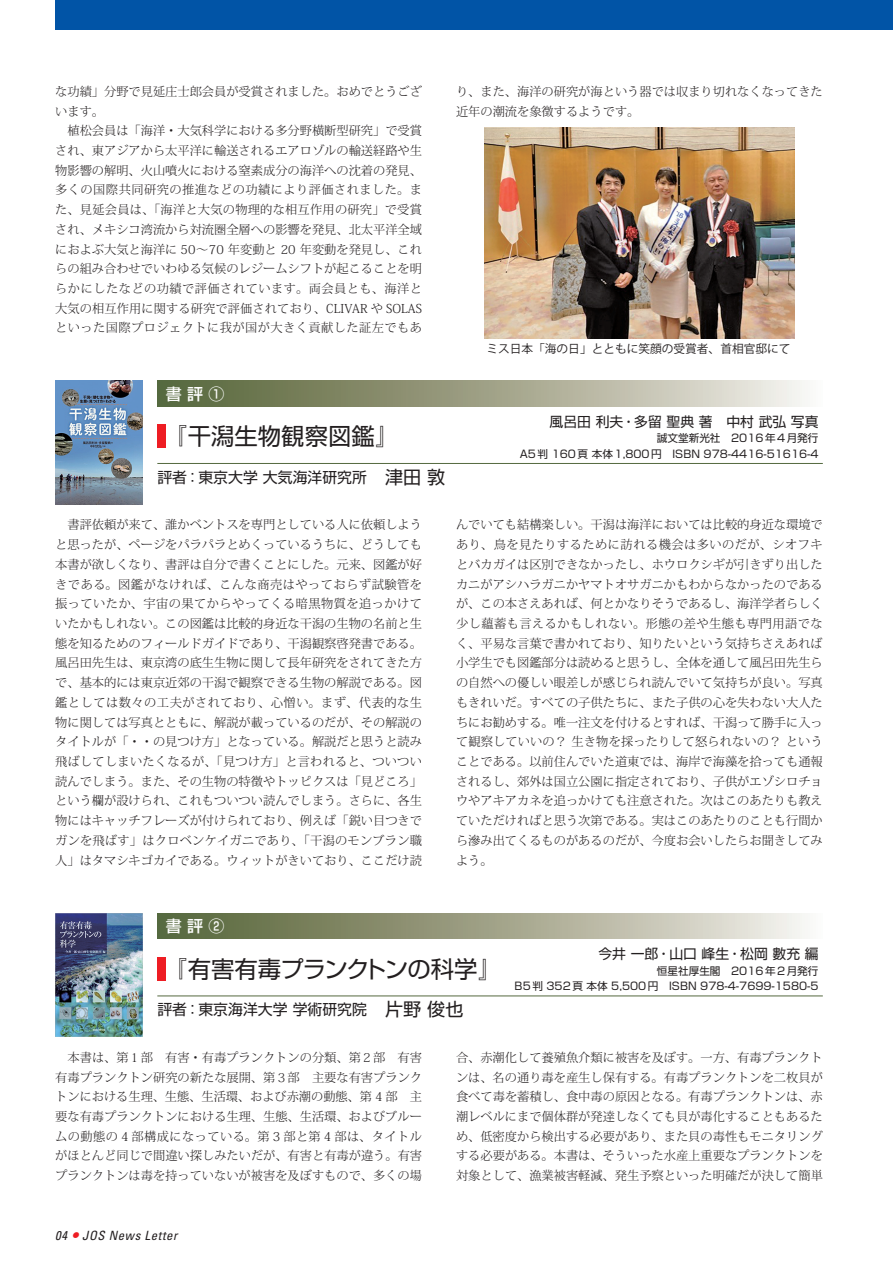
<style>
.page{position:relative;width:893px;height:1263px;background:#fff}
.page>*{position:absolute;margin:0;border:0;box-sizing:border-box;transform-origin:0 0}
.t1{font:23.4px "Shin Go Pro";letter-spacing:-.035em;color:#231f20}
.t2{font:23.4px "Shin Go Pro";color:#231f20}
.t3{font:500 15.9px "Shin Go Pro";color:#fff}
.t4{font:14.85px "Shin Go Pro";color:#231f20}
.t5{font:13.8px "Shin Go Pro";color:#231f20}
.t6{font:italic condensed 12.75px "Univers";letter-spacing:.05em;color:#231f20}
.t7{font:300 12.15px/19.6px "Koz Min Pro";color:#231f20;text-align:justify}
.t8{font:11.7px "Koz Go Pro";color:#231f20}
.t9{font:10.65px/15.5px "Shin Go Pro";color:#231f20;text-align:right}
.s1{font-size:18px}
.s2{font-size:19.2px;color:#ee1d23}
</style>
<div class="page">
<div style="left:55px;top:0;width:838px;height:30px;background:#0154a6"></div>
<hr style="left:157px;top:463px;width:666px;height:1px;background:#54693f">
<div style="left:157px;top:424px;width:9px;height:24px;background:#ee1d23"></div>
<img style="left:485px;top:128px;width:309px;height:210px">
<hr style="left:157px;top:995px;width:666px;height:1px;background:#54693f">
<div style="left:157px;top:957px;width:9px;height:23px;background:#ee1d23"></div>
<svg style="left:157px;top:381px;width:648px;height:25px;background:#a0a48a"></svg>
<svg style="left:157px;top:913px;width:648px;height:26px;background:#a0a48a"></svg>
<img style="left:55px;top:381px;width:87px;height:124px">
<img style="left:55px;top:913px;width:87px;height:123px">
<p class="t7" style="left:55px;top:81px;width:368px">な功績」分野で見延庄士郎会員が受賞されました。おめでとうございます。</p>
<p class="t7" style="left:55px;top:121px;width:368px;text-indent:12px">植松会員は「海洋・大気科学における多分野横断型研究」で受賞され、東アジアから太平洋に輸送されるエアロゾルの輸送経路や生物影響の解明、火山噴火における窒素成分の海洋への沈着の発見、多くの国際共同研究の推進などの功績により評価されました。また、見延会員は、「海洋と大気の物理的な相互作用の研究」で受賞され、メキシコ湾流から対流圏全層への影響を発見、北太平洋全域におよぶ大気と海洋に 50～70 年変動と 20 年変動を発見し、これらの組み合わせでいわゆる気候のレジームシフトが起こることを明らかにしたなどの功績で評価されています。両会員とも、海洋と大気の相互作用に関する研究で評価されており、CLIVAR や SOLASといった国際プロジェクトに我が国が大きく貢献した証左でもあ</p>
<p class="t7" style="left:456px;top:81px;width:368px">り、また、海洋の研究が海という器では収まり切れなくなってきた近年の潮流を象徴するようです。</p>
<p class="t8" style="left:486px;top:341px;width:306px">ミス日本「海の日」とともに笑顔の受賞者、首相官邸にて</p>
<h2 class="t3" style="left:166px;top:381px;width:60px">書 評 ①</h2>
<h1 class="t2" style="left:163px;top:417px;width:237px">『干潟生物観察図鑑』</h1>
<p class="t4" style="left:157px;top:465px;width:290px">評者：東京大学大気海洋研究所<span class="s1">　津田敦</span></p>
<p class="t5" style="left:550px;top:410px;width:270px">風呂田利夫・多留聖典著　中村武弘写真</p>
<p class="t9" style="left:520px;top:429px;width:300px">誠文堂新光社　2016年4月発行<br>A5判 160頁本体1,800円　ISBN 978-4416-51616-4</p>
<p class="t7" style="left:55px;top:515px;width:368px;text-indent:12px">書評依頼が来て、誰かベントスを専門としている人に依頼しようと思ったが、ページをパラパラとめくっているうちに、どうしても本書が欲しくなり、書評は自分で書くことにした。元来、図鑑が好きである。図鑑がなければ、こんな商売はやっておらず試験管を振っていたか、宇宙の果てからやってくる暗黒物質を追っかけていたかもしれない。この図鑑は比較的身近な干潟の生物の名前と生態を知るためのフィールドガイドであり、干潟観察啓発書である。風呂田先生は、東京湾の底生生物に関して長年研究をされてきた方で、基本的には東京近郊の干潟で観察できる生物の解説である。図鑑としては数々の工夫がされており、心憎い。まず、代表的な生物に関しては写真とともに、解説が載っているのだが、その解説のタイトルが「・・の見つけ方」となっている。解説だと思うと読み飛ばしてしまいたくなるが、「見つけ方」と言われると、ついつい読んでしまう。また、その生物の特徴やトッピクスは「見どころ」という欄が設けられ、これもついつい読んでしまう。さらに、各生物にはキャッチフレーズが付けられており、例えば「鋭い目つきでガンを飛ばす」はクロベンケイガニであり、「干潟のモンブラン職人」はタマシキゴカイである。ウィットがきいており、ここだけ読</p>
<p class="t7" style="left:456px;top:515px;width:368px">んでいても結構楽しい。干潟は海洋においては比較的身近な環境であり、鳥を見たりするために訪れる機会は多いのだが、シオフキとバカガイは区別できなかったし、ホウロクシギが引きずり出したカニがアシハラガニかヤマトオサガニかもわからなかったのであるが、この本さえあれば、何とかなりそうであるし、海洋学者らしく少し蘊蓄も言えるかもしれない。形態の差や生態も専門用語でなく、平易な言葉で書かれており、知りたいという気持ちさえあれば小学生でも図鑑部分は読めると思うし、全体を通して風呂田先生らの自然への優しい眼差しが感じられ読んでいて気持ちが良い。写真もきれいだ。すべての子供たちに、また子供の心を失わない大人たちにお勧めする。唯一注文を付けるとすれば、干潟って勝手に入って観察していいの？ 生き物を採ったりして怒られないの？ ということである。以前住んでいた道東では、海岸で海藻を拾っても通報されるし、郊外は国立公園に指定されており、子供がエゾシロチョウやアキアカネを追っかけても注意された。次はこのあたりも教えていただければと思う次第である。実はこのあたりのことも行間から滲み出てくるものがあるのだが、今度お会いしたらお聞きしてみよう。</p>
<h2 class="t3" style="left:166px;top:913px;width:60px">書 評 ②</h2>
<h1 class="t1" style="left:163px;top:949px;width:340px">『有害有毒プランクトンの科学』</h1>
<p class="t4" style="left:157px;top:997px;width:308px">評者：東京海洋大学学術研究院<span class="s1">　片野俊也</span></p>
<p class="t5" style="left:598px;top:943px;width:222px">今井一郎・山口峰生・松岡數充編</p>
<p class="t9" style="left:515px;top:961px;width:305px">恒星社厚生閣　2016年2月発行<br>B5判 352頁本体 5,500円　ISBN 978-4-7699-1580-5</p>
<p class="t7" style="left:55px;top:1047px;width:368px;text-indent:12px">本書は、第１部　有害・有毒プランクトンの分類、第２部　有害有毒プランクトン研究の新たな展開、第３部　主要な有害プランクトンにおける生理、生態、生活環、および赤潮の動態、第 4 部 主要な有毒プランクトンにおける生理、生態、生活環、およびブルームの動態の 4 部構成になっている。第 3 部と第 4 部は、タイトルがほとんど同じで間違い探しみたいだが、有害と有毒が違う。有害プランクトンは毒を持っていないが被害を及ぼすもので、多くの場</p>
<p class="t6" style="left:55px;top:1227px;width:124px">04 <span class="s2">•</span> JOS News Letter</p>
<p class="t7" style="left:456px;top:1047px;width:368px">合、赤潮化して養殖魚介類に被害を及ぼす。一方、有毒プランクトンは、名の通り毒を産生し保有する。有毒プランクトンを二枚貝が食べて毒を蓄積し、食中毒の原因となる。有毒プランクトンは、赤潮レベルにまで個体群が発達しなくても貝が毒化することもあるため、低密度から検出する必要があり、また貝の毒性もモニタリングする必要がある。本書は、そういった水産上重要なプランクトンを対象として、漁業被害軽減、発生予察といった明確だが決して簡単</p>
</div>
